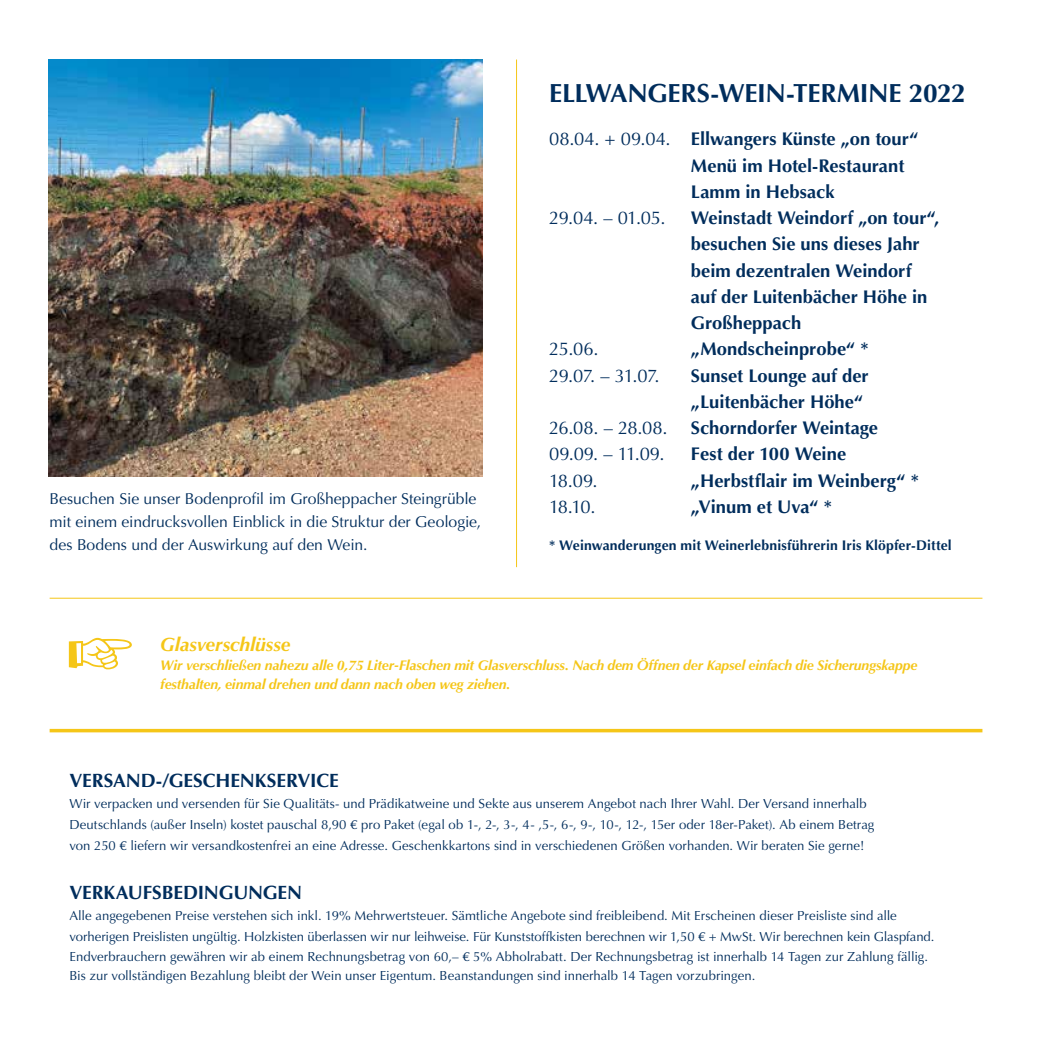
<style>
.page{position:relative;width:1042px;height:1042px;background:#fff}
.page>*{position:absolute;margin:0;border:0;box-sizing:border-box;transform-origin:0 0}
.t1{font:700 26.25px "Optima";letter-spacing:-.01em;color:#002d5c}
.t2{font:700 19.25px "Optima";letter-spacing:-.005em;color:#002d5c}
.t3{font:italic 700 19.25px "Optima";color:#f5c618}
.t4{font:700 18.38px/26.2px "Optima";color:#002d5c}
.t5{font:18.38px "Optima";letter-spacing:-.03em;color:#002d5c}
.t6{font:15.75px/22.8px "Optima";letter-spacing:-.005em;color:#002d5c}
.t7{font:italic 700 14px/19.2px "Optima";letter-spacing:-.01em;color:#f5c618}
.t8{font:700 14px "Optima";letter-spacing:.01em;color:#002d5c}
.t9{font:13.12px/21px "Optima";color:#002d5c}
.s1{font-weight:400}
</style>
<div class="page">
<hr style="left:516px;top:60px;width:1px;height:507px;background:#f5c618">
<hr style="left:50px;top:729px;width:932px;height:3px;background:#f5c618">
<svg style="left:69px;top:638px;width:63px;height:31px"></svg>
<hr style="left:50px;top:598px;width:932px;height:1px;background:#f5c618">
<img style="left:49px;top:60px;width:433px;height:417px">
<p class="t6" style="left:50px;top:488px;width:433px">Besuchen Sie unser Bodenprofil im Großheppacher Steingrüble mit einem eindrucksvollen Einblick in die Struktur der Geologie, des Bodens und der Auswirkung auf den Wein.</p>
<h1 class="t1" style="left:549px;top:77px;width:418px">ELLWANGERS-WEIN-TERMINE 2022</h1>
<h3 class="t4" style="left:691px;top:126px;width:229px;text-indent:-142px"><span class="s1">08.04. + 09.04.</span> Ellwangers Künste „on tour“<br>Menü im Hotel-Restaurant<br>Lamm in Hebsack</h3>
<h3 class="t5" style="left:549px;top:207px;width:118px">29.04. – 01.05.</h3>
<h3 class="t4" style="left:691px;top:205px;width:250px">Weinstadt Weindorf „on tour“, besuchen Sie uns dieses Jahr beim dezentralen Weindorf auf der Luitenbächer Höhe in<br>Großheppach</h3>
<h3 class="t5" style="left:549px;top:338px;width:51px">25.06.</h3>
<h3 class="t4" style="left:691px;top:336px;width:179px">„Mondscheinprobe“ *</h3>
<h3 class="t5" style="left:549px;top:365px;width:112px">29.07. – 31.07.</h3>
<h3 class="t4" style="left:691px;top:362px;width:179px">Sunset Lounge auf der „Luitenbächer Höhe“</h3>
<h3 class="t5" style="left:549px;top:417px;width:120px">26.08. – 28.08.</h3>
<h3 class="t4" style="left:691px;top:415px;width:189px">Schorndorfer Weintage</h3>
<h3 class="t5" style="left:549px;top:443px;width:117px">09.09. – 11.09.</h3>
<h3 class="t4" style="left:691px;top:441px;width:157px">Fest der 100 Weine</h3>
<h3 class="t5" style="left:549px;top:470px;width:50px">18.09.</h3>
<h3 class="t4" style="left:691px;top:467px;width:229px">„Herbstflair im Weinberg“ *</h3>
<h3 class="t5" style="left:549px;top:496px;width:48px">18.10.</h3>
<h3 class="t4" style="left:691px;top:494px;width:142px">„Vinum et Uva“ *</h3>
<p class="t8" style="left:549px;top:537px;width:404px">* Weinwanderungen mit Weinerlebnisführerin Iris Klöpfer-Dittel</p>
<h2 class="t3" style="left:160px;top:633px;width:132px">Glasverschlüsse</h2>
<p class="t7" style="left:160px;top:656px;width:758px">Wir verschließen nahezu alle 0,75 Liter-Flaschen mit Glasverschluss. Nach dem Öffnen der Kapsel einfach die Sicherungskappe festhalten, einmal drehen und dann nach oben weg ziehen.</p>
<h2 class="t2" style="left:69px;top:769px;width:271px">VERSAND-/GESCHENKSERVICE</h2>
<p class="t9" style="left:69px;top:793px;width:806px">Wir verpacken und versenden für Sie Qualitäts- und Prädikatweine und Sekte aus unserem Angebot nach Ihrer Wahl. Der Versand innerhalb<br>Deutschlands (außer Inseln) kostet pauschal 8,90 € pro Paket (egal ob 1-, 2-, 3-, 4- ,5-, 6-, 9-, 10-, 12-, 15er oder 18er-Paket). Ab einem Betrag von 250 € liefern wir versandkostenfrei an eine Adresse. Geschenkkartons sind in verschiedenen Größen vorhanden. Wir beraten Sie gerne!</p>
<h2 class="t2" style="left:69px;top:881px;width:234px">VERKAUFSBEDINGUNGEN</h2>
<p class="t9" style="left:69px;top:905px;width:866px">Alle angegebenen Preise verstehen sich inkl. 19% Mehrwertsteuer. Sämtliche Angebote sind freibleibend. Mit Erscheinen dieser Preisliste sind alle vorherigen Preislisten ungültig. Holzkisten überlassen wir nur leihweise. Für Kunststoffkisten berechnen wir 1,50 € + MwSt. Wir berechnen kein Glaspfand.</p>
<p class="t9" style="left:69px;top:947px;width:860px;line-height:19.2px">Endverbrauchern gewähren wir ab einem Rechnungsbetrag von 60,– € 5% Abholrabatt. Der Rechnungsbetrag ist innerhalb 14 Tagen zur Zahlung fällig.<br>Bis zur vollständigen Bezahlung bleibt der Wein unser Eigentum. Beanstandungen sind innerhalb 14 Tagen vorzubringen.</p>
</div>
